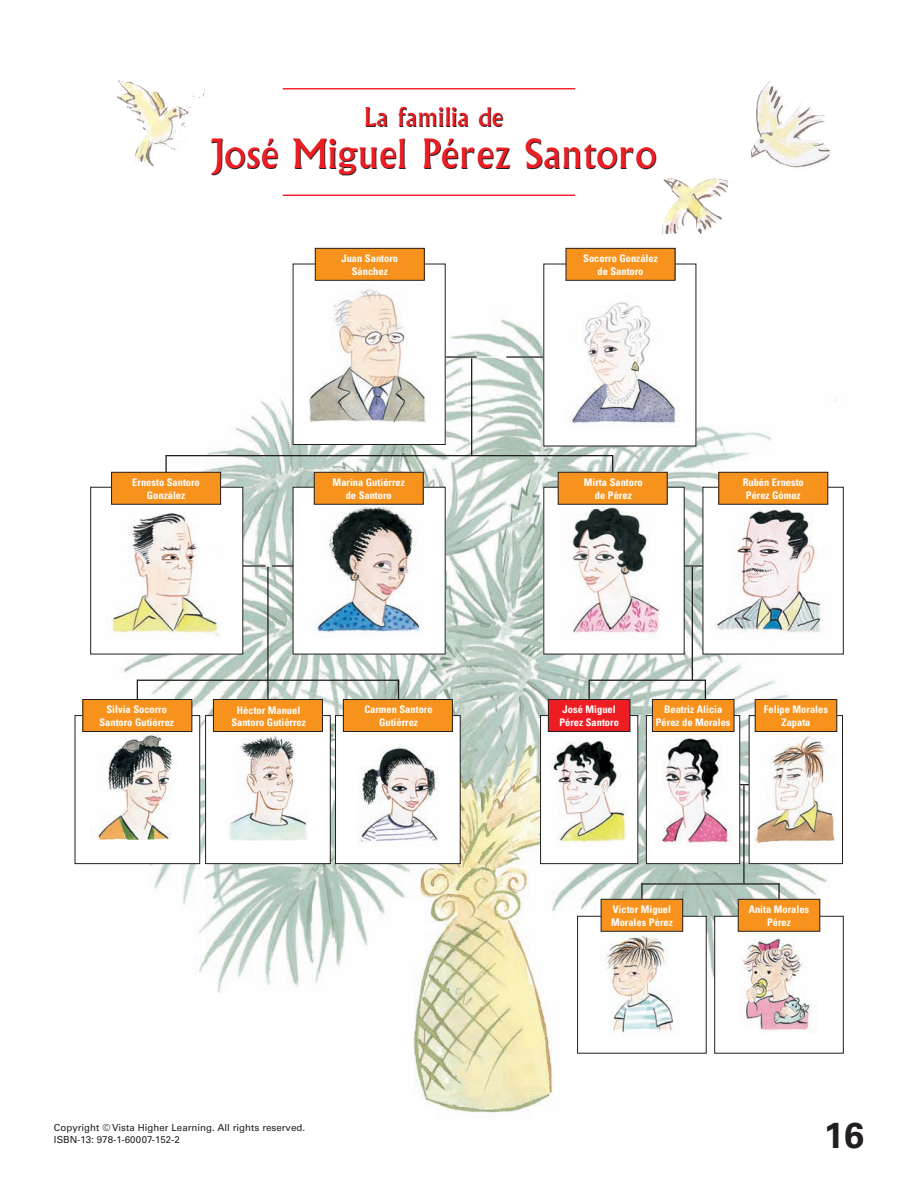
<style>
.page{position:relative;width:918px;height:1188px;background:#fff}
.page>*{position:absolute;margin:0;border:0;box-sizing:border-box;transform-origin:0 0}
.t1{font:39.3px "Albertus";letter-spacing:.005em;color:#ee1d23}
.t2{font:700 36px "Univers";color:#231f20}
.t3{font:25.35px "Albertus";color:#ee1d23}
.t4{font:700 condensed 10.5px/12.5px "Univers";color:#fff;text-align:center}
.t5{font:9.75px "Univers";color:#231f20}
</style>
<div class="page">
<img style="left:751px;top:81px;width:80px;height:87px">
<img style="left:662px;top:178px;width:66px;height:56px">
<img style="left:79px;top:264px;width:765px;height:850px">
<div style="left:578px;top:916px;width:128px;height:137px;background:#fff"></div>
<div style="left:577px;top:916px;width:129px;height:137px;border:1px solid #231f20"></div>
<div style="left:715px;top:916px;width:128px;height:137px;background:#fff"></div>
<div style="left:714px;top:916px;width:130px;height:137px;border:1px solid #231f20"></div>
<div style="left:75px;top:716px;width:125px;height:148px;background:#fff"></div>
<div style="left:75px;top:715px;width:125px;height:149px;border:1px solid #231f20"></div>
<div style="left:206px;top:716px;width:124px;height:148px;background:#fff"></div>
<div style="left:205px;top:715px;width:126px;height:149px;border:1px solid #231f20"></div>
<div style="left:335px;top:716px;width:125px;height:148px;background:#fff"></div>
<div style="left:335px;top:715px;width:126px;height:149px;border:1px solid #231f20"></div>
<div style="left:540px;top:716px;width:98px;height:148px;background:#fff"></div>
<div style="left:540px;top:715px;width:98px;height:149px;border:1px solid #231f20"></div>
<hr style="left:588px;top:680px;width:2px;height:25px;background:#231f20">
<div style="left:548px;top:699px;width:82px;height:32px;background:#ee1d23"></div>
<div style="left:548px;top:699px;width:82px;height:33px;border:1px solid #231f20"></div>
<hr style="left:778px;top:883px;width:2px;height:38px;background:#231f20">
<hr style="left:641px;top:883px;width:2px;height:38px;background:#231f20">
<hr style="left:705px;top:680px;width:1px;height:34px;background:#231f20">
<hr style="left:589px;top:680px;width:116px;height:1px;background:#231f20">
<hr style="left:137px;top:680px;width:1px;height:34px;background:#231f20">
<hr style="left:398px;top:680px;width:1px;height:34px;background:#231f20">
<hr style="left:267px;top:566px;width:2px;height:150px;background:#231f20">
<hr style="left:165px;top:455px;width:2px;height:29px;background:#231f20">
<svg style="left:612px;top:456px;width:1px;height:16px"></svg>
<svg style="left:243px;top:565px;width:50px;height:2px"></svg>
<hr style="left:471px;top:358px;width:1px;height:97px;background:#231f20">
<hr style="left:166px;top:455px;width:447px;height:1px;background:#231f20">
<hr style="left:137px;top:680px;width:262px;height:1px;background:#231f20">
<hr style="left:743px;top:785px;width:2px;height:98px;background:#231f20">
<hr style="left:641px;top:883px;width:139px;height:2px;background:#231f20">
<div style="left:83px;top:699px;width:109px;height:32px;background:#f7931d"></div>
<div style="left:83px;top:699px;width:109px;height:33px;border:1px solid #231f20"></div>
<img style="left:96px;top:734px;width:77px;height:106px">
<div style="left:213px;top:699px;width:109px;height:32px;background:#f7931d"></div>
<div style="left:213px;top:699px;width:110px;height:33px;border:1px solid #231f20"></div>
<img style="left:229px;top:736px;width:78px;height:105px">
<div style="left:343px;top:699px;width:109px;height:32px;background:#f7931d"></div>
<div style="left:343px;top:699px;width:110px;height:33px;border:1px solid #231f20"></div>
<img style="left:357px;top:747px;width:81px;height:98px">
<hr style="left:692px;top:566px;width:1px;height:114px;background:#231f20">
<hr style="left:670px;top:565px;width:46px;height:2px;background:#231f20">
<img style="left:552px;top:736px;width:75px;height:107px">
<img style="left:605px;top:936px;width:69px;height:98px">
<img style="left:742px;top:937px;width:70px;height:95px">
<svg style="left:446px;top:356px;width:97px;height:2px"></svg>
<div style="left:293px;top:264px;width:152px;height:180px;background:#fff"></div>
<div style="left:544px;top:264px;width:152px;height:182px;background:#fff"></div>
<div style="left:315px;top:248px;width:109px;height:32px;background:#f7931d"></div>
<div style="left:315px;top:248px;width:110px;height:33px;border:1px solid #231f20"></div>
<img style="left:308px;top:289px;width:118px;height:134px">
<img style="left:570px;top:302px;width:109px;height:123px">
<div style="left:566px;top:248px;width:109px;height:32px;background:#f7931d"></div>
<div style="left:566px;top:248px;width:109px;height:33px;border:1px solid #231f20"></div>
<div style="left:544px;top:487px;width:140px;height:167px;background:#fff"></div>
<div style="left:703px;top:487px;width:140px;height:167px;background:#fff"></div>
<div style="left:703px;top:487px;width:141px;height:167px;border:1px solid #231f20"></div>
<img style="left:715px;top:503px;width:114px;height:131px">
<img style="left:571px;top:507px;width:90px;height:128px">
<div style="left:646px;top:716px;width:94px;height:148px;background:#fff"></div>
<div style="left:646px;top:715px;width:94px;height:149px;border:1px solid #231f20"></div>
<div style="left:749px;top:716px;width:93px;height:148px;background:#fff"></div>
<div style="left:749px;top:715px;width:94px;height:149px;border:1px solid #231f20"></div>
<img style="left:661px;top:738px;width:72px;height:105px">
<img style="left:755px;top:735px;width:80px;height:111px">
<div style="left:652px;top:699px;width:82px;height:32px;background:#f7931d"></div>
<div style="left:652px;top:699px;width:82px;height:33px;border:1px solid #231f20"></div>
<div style="left:755px;top:699px;width:82px;height:32px;background:#f7931d"></div>
<div style="left:755px;top:699px;width:82px;height:33px;border:1px solid #231f20"></div>
<div style="left:91px;top:487px;width:152px;height:167px;background:#fff"></div>
<div style="left:90px;top:487px;width:153px;height:167px;border:1px solid #231f20"></div>
<div style="left:293px;top:487px;width:152px;height:167px;background:#fff"></div>
<img style="left:313px;top:503px;width:110px;height:131px">
<img style="left:111px;top:503px;width:111px;height:134px">
<div style="left:314px;top:472px;width:109px;height:32px;background:#f7931d"></div>
<div style="left:314px;top:472px;width:110px;height:33px;border:1px solid #231f20"></div>
<div style="left:558px;top:472px;width:109px;height:32px;background:#f7931d"></div>
<div style="left:558px;top:472px;width:109px;height:33px;border:1px solid #231f20"></div>
<div style="left:112px;top:472px;width:109px;height:32px;background:#f7931d"></div>
<div style="left:111px;top:472px;width:110px;height:33px;border:1px solid #231f20"></div>
<div style="left:601px;top:899px;width:82px;height:32px;background:#f7931d"></div>
<div style="left:601px;top:899px;width:82px;height:33px;border:1px solid #231f20"></div>
<div style="left:738px;top:899px;width:82px;height:32px;background:#f7931d"></div>
<div style="left:738px;top:899px;width:82px;height:33px;border:1px solid #231f20"></div>
<div style="left:719px;top:472px;width:109px;height:32px;background:#f7931d"></div>
<div style="left:718px;top:472px;width:110px;height:33px;border:1px solid #231f20"></div>
<hr style="left:283px;top:195px;width:292px;height:1px;background:#ee1d23">
<hr style="left:283px;top:88px;width:292px;height:1px;background:#ee1d23">
<img style="left:117px;top:80px;width:88px;height:87px">
<p class="t3" style="left:364px;top:102px;width:141px">La familia de</p>
<p class="t1" style="left:210px;top:131px;width:448px">José Miguel Pérez Santoro</p>
<p class="t4" style="left:342px;top:252px;width:58px">Juan Santoro</p>
<p class="t4" style="left:352px;top:265px;width:37px">Sánchez</p>
<p class="t4" style="left:583px;top:252px;width:76px">Socorro González</p>
<p class="t4" style="left:597px;top:265px;width:48px">de Santoro</p>
<p class="t4" style="left:132px;top:476px;width:69px">Ernesto Santoro</p>
<p class="t4" style="left:147px;top:489px;width:40px">González</p>
<p class="t4" style="left:333px;top:476px;width:74px">Marina Gutiérrez</p>
<p class="t4" style="left:346px;top:489px;width:48px">de Santoro</p>
<p class="t4" style="left:584px;top:476px;width:60px">Mirta Santoro</p>
<p class="t4" style="left:595px;top:489px;width:38px">de Pérez</p>
<p class="t4" style="left:743px;top:476px;width:63px">Rubén Ernesto</p>
<p class="t4" style="left:746px;top:489px;width:56px">Pérez Gómez</p>
<p class="t4" style="left:106px;top:703px;width:62px">Silvia Socorro</p>
<p class="t4" style="left:99px;top:716px;width:76px">Santoro Gutiérrez</p>
<p class="t4" style="left:237px;top:704px;width:65px">Héctor Manuel</p>
<p class="t4" style="left:231px;top:716px;width:76px">Santoro Gutiérrez</p>
<p class="t4" style="left:364px;top:703px;width:70px">Carmen Santoro<br>Gutiérrez</p>
<p class="t4" style="left:563px;top:703px;width:55px">José Miguel</p>
<p class="t4" style="left:559px;top:716px;width:61px">Pérez Santoro</p>
<p class="t4" style="left:664px;top:703px;width:60px">Beatriz Alicia</p>
<p class="t4" style="left:656px;top:716px;width:76px">Pérez de Morales</p>
<p class="t4" style="left:764px;top:703px;width:66px">Felipe Morales</p>
<p class="t4" style="left:781px;top:716px;width:31px">Zapata</p>
<p class="t4" style="left:613px;top:903px;width:60px">Víctor Miguel</p>
<p class="t4" style="left:611px;top:915px;width:63px">Morales Pérez</p>
<p class="t4" style="left:749px;top:903px;width:62px">Anita Morales</p>
<p class="t4" style="left:767px;top:915px;width:25px">Pérez</p>
<p class="t5" style="left:54px;top:1122px;width:253px">Copyright © Vista Higher Learning. All rights reserved.</p>
<p class="t5" style="left:54px;top:1133px;width:127px">ISBN-13: 978-1-60007-152-2</p>
<p class="t2" style="left:824px;top:1114px;width:42px">16</p>
</div>
